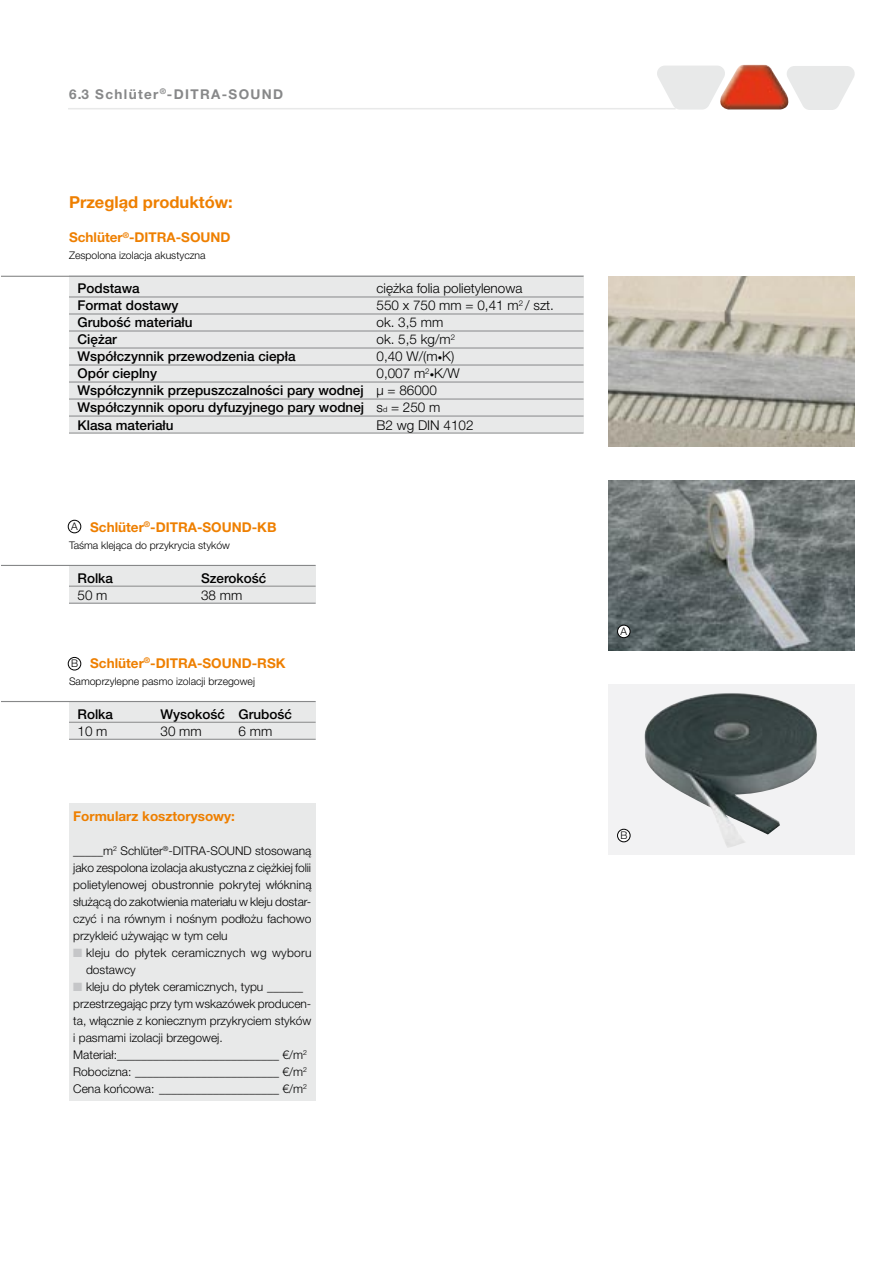
<style>
.page{position:relative;width:893px;height:1263px;background:#fff}
.page>*{position:absolute;margin:0;border:0;box-sizing:border-box;transform-origin:0 0}
.t1{font:700 16.5px "Helvetica Neue LT Pro";color:#ee7f00}
.t2{font:500 13.5px/17px "Helvetica Neue LT Pro";color:#000}
.t3{font:300 13.5px "Helvetica Neue LT Pro";color:#000}
.t4{font:700 13.5px "Helvetica Neue LT Pro";color:#ee7f00}
.t5{font:700 13.5px "Helvetica Neue LT Pro";letter-spacing:.1em;color:#878889}
.t6{font:300 12px/17px "Helvetica Neue LT Pro";color:#000;text-align:justify}
.t7{font:300 12px/17px "Helvetica Neue LT Pro";letter-spacing:.02em;color:#000}
.t8{font:300 10.5px "Helvetica Neue LT Pro";color:#000}
.s1{font-size:9px}
.s2{font-weight:300}
.s3{font-weight:300;font-size:9px}
.s4{font-weight:300;font-size:7.5px}
.s5{color:#c5c6c8}
</style>
<div class="page">
<hr style="left:68px;top:108px;width:608px;height:1px;background:#e8e9e9">
<svg style="left:657px;top:65px;width:198px;height:45px"></svg>
<div style="left:69px;top:276px;width:514px;height:157px;background:#e8e9e9"></div>
<hr style="left:1px;top:276px;width:582px;height:1px;background:#878889">
<hr style="left:69px;top:297px;width:514px;height:1px;background:#878889">
<hr style="left:69px;top:314px;width:514px;height:1px;background:#878889">
<hr style="left:69px;top:331px;width:514px;height:1px;background:#878889">
<hr style="left:69px;top:348px;width:514px;height:1px;background:#878889">
<hr style="left:69px;top:365px;width:514px;height:1px;background:#878889">
<hr style="left:69px;top:382px;width:514px;height:1px;background:#878889">
<hr style="left:69px;top:399px;width:514px;height:1px;background:#878889">
<hr style="left:69px;top:416px;width:514px;height:1px;background:#878889">
<hr style="left:69px;top:433px;width:514px;height:1px;background:#878889">
<div style="left:69px;top:702px;width:247px;height:38px;background:#e8e9e9"></div>
<hr style="left:1px;top:701px;width:315px;height:1px;background:#878889">
<hr style="left:69px;top:722px;width:247px;height:1px;background:#878889">
<hr style="left:69px;top:739px;width:247px;height:1px;background:#878889">
<div style="left:69px;top:566px;width:247px;height:38px;background:#e8e9e9"></div>
<hr style="left:1px;top:565px;width:315px;height:1px;background:#878889">
<hr style="left:69px;top:586px;width:247px;height:1px;background:#878889">
<hr style="left:69px;top:603px;width:247px;height:1px;background:#878889">
<img style="left:608px;top:276px;width:247px;height:170px">
<img style="left:608px;top:480px;width:247px;height:171px">
<div style="left:69px;top:803px;width:247px;height:298px;background:#e8e9e9"></div>
<div style="left:608px;top:685px;width:247px;height:170px;background:#f2f2f3"></div>
<img style="left:644px;top:693px;width:173px;height:154px">
<div style="left:617px;top:829px;width:13px;height:13px;background:#fff;border-radius:50%"></div>
<div style="left:617px;top:829px;width:13px;height:13px;border:1px solid #000;border-radius:50%"></div>
<div style="left:617px;top:625px;width:13px;height:13px;background:#fff;border-radius:50%"></div>
<div style="left:617px;top:625px;width:13px;height:13px;border:1px solid #000;border-radius:50%"></div>
<div style="left:68px;top:657px;width:13px;height:13px;border:1px solid #000;border-radius:50%"></div>
<div style="left:68px;top:520px;width:13px;height:13px;border:1px solid #000;border-radius:50%"></div>
<p class="t5" style="left:69px;top:86px;width:216px">6.3 Schlüter<sup>®</sup>-DITRA-SOUND</p>
<h1 class="t1" style="left:69px;top:192px;width:165px">Przegląd produktów:</h1>
<p class="t4" style="left:69px;top:229px;width:163px">Schlüter<sup>®</sup>-DITRA-SOUND</p>
<p class="t8" style="left:69px;top:249px;width:138px">Zespolona izolacja akustyczna</p>
<p class="t2" style="left:78px;top:280px;width:64px">Podstawa</p>
<p class="t3" style="left:377px;top:280px;width:147px">ciężka folia polietylenowa</p>
<p class="t2" style="left:78px;top:297px;width:103px">Format dostawy</p>
<p class="t3" style="left:377px;top:297px;width:179px">550 x 750 mm = 0,41 m<sup>2</sup> / szt.</p>
<p class="t2" style="left:78px;top:314px;width:117px">Grubość materiału</p>
<p class="t3" style="left:377px;top:314px;width:68px">ok. 3,5 mm</p>
<p class="t2" style="left:78px;top:331px;width:41px">Ciężar</p>
<p class="t3" style="left:377px;top:331px;width:80px">ok. 5,5 kg/m<sup>2</sup></p>
<p class="t2" style="left:78px;top:348px;width:220px">Współczynnik przewodzenia ciepła</p>
<p class="t3" style="left:377px;top:348px;width:79px">0,40 W/(m<span class="s1">•</span>K)</p>
<p class="t2" style="left:78px;top:365px;width:81px">Opór cieplny</p>
<p class="t2" style="left:78px;top:365px;width:384px;text-indent:299px"><span class="s2">0,007 m</span><sup>2</sup><span class="s3">•</span><span class="s2">K/W </span>Współczynnik przepuszczalności pary wodnej <span class="s2">μ = 86000<br></span>Współczynnik oporu dyfuzyjnego pary wodnej <span class="s2">s</span><span class="s4">d</span> <span class="s2">= 250 m </span>Klasa materiału</p>
<p class="t3" style="left:377px;top:416px;width:99px">B2 wg DIN 4102</p>
<p class="t4" style="left:90px;top:518px;width:188px">Schlüter<sup>®</sup>-DITRA-SOUND-KB</p>
<p class="t8" style="left:69px;top:538px;width:163px">Taśma klejąca do przykrycia styków</p>
<p class="t2" style="left:78px;top:569px;width:37px">Rolka</p>
<p class="t2" style="left:201px;top:569px;width:67px">Szerokość</p>
<p class="t3" style="left:78px;top:586px;width:32px">50 m</p>
<p class="t3" style="left:201px;top:586px;width:43px">38 mm</p>
<p class="t8" style="left:71px;top:519px;width:8px">A</p>
<p class="t4" style="left:90px;top:654px;width:197px">Schlüter<sup>®</sup>-DITRA-SOUND-RSK</p>
<p class="t8" style="left:69px;top:674px;width:187px">Samoprzylepne pasmo izolacji brzegowej</p>
<p class="t2" style="left:78px;top:705px;width:37px">Rolka</p>
<p class="t2" style="left:161px;top:705px;width:133px">Wysokość Grubość</p>
<p class="t3" style="left:78px;top:723px;width:32px">10 m</p>
<p class="t3" style="left:161px;top:723px;width:43px">30 mm</p>
<p class="t3" style="left:239px;top:723px;width:35px">6 mm</p>
<p class="t8" style="left:71px;top:657px;width:9px">B</p>
<p class="t4" style="left:73px;top:807px;width:163px">Formularz kosztorysowy:</p>
<p class="t6" style="left:73px;top:842px;width:240px">_____m<sup>2</sup> Schlüter<sup>®</sup>-DITRA-SOUND stosowaną jako zespolona izolacja akustyczna z ciężkiej folii polietylenowej obustronnie pokrytej włókniną służącą do zakotwienia materiału w kleju dostar&shy;czyć i na równym i nośnym podłożu fachowo przykleić używając w tym celu</p>
<p class="t7" style="left:86px;top:944px;width:227px;text-indent:-13px"><span class="s5">■</span> kleju do płytek ceramicznych wg wyboru dostawcy</p>
<p class="t6" style="left:73px;top:978px;width:240px;text-align:left"><span class="s5">■</span> kleju do płytek ceramicznych, typu ______ przestrzegając przy tym wskazówek producen&shy;ta, włącznie z koniecznym przykryciem styków i pasmami izolacji brzegowej.<br>Materiał:___________________________ €/m<sup>2<br></sup>Robocizna: ________________________ €/m<sup>2<br></sup>Cena końcowa: ____________________ €/m<sup>2</sup></p>
<p class="t8" style="left:620px;top:625px;width:8px">A</p>
<p class="t8" style="left:620px;top:829px;width:9px">B</p>
</div>
